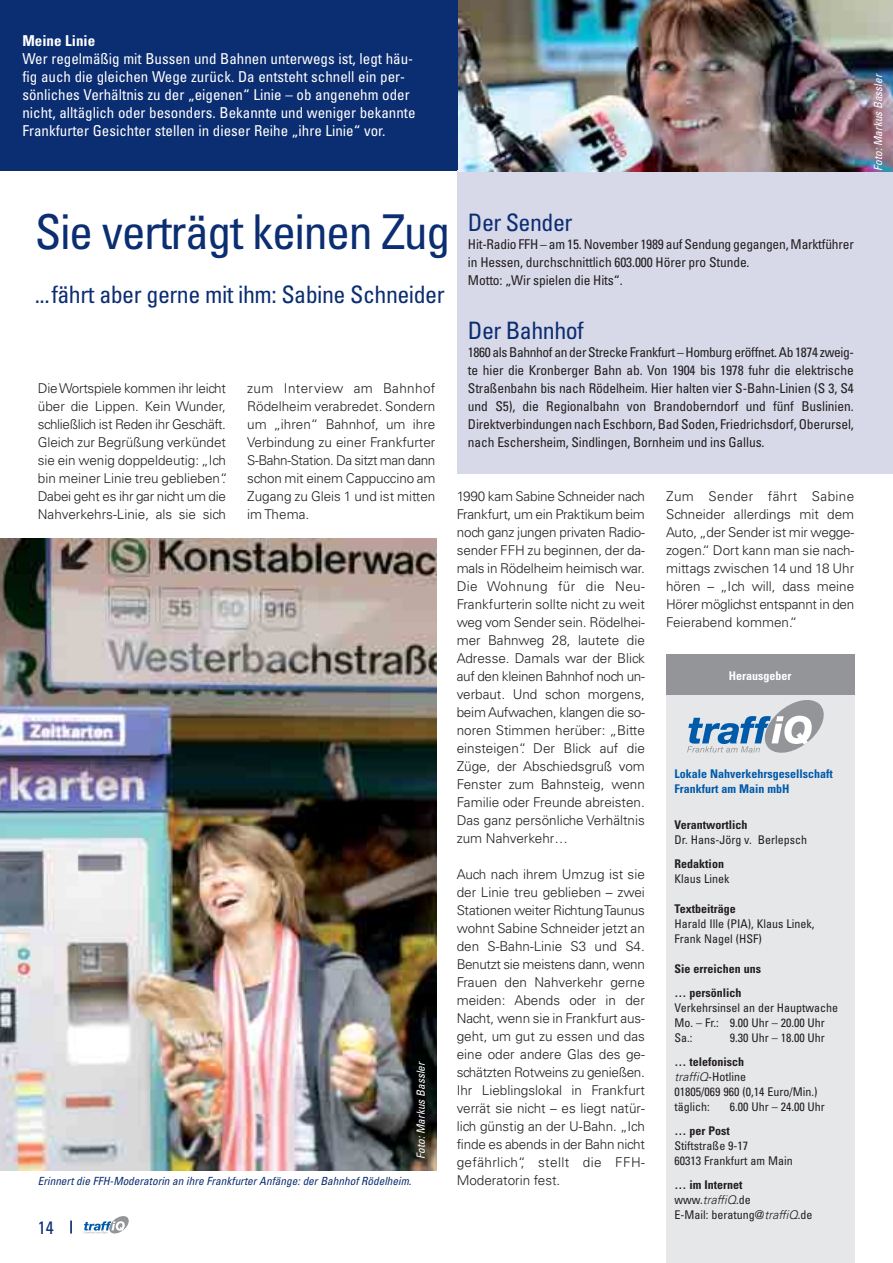
<style>
.page{position:relative;width:893px;height:1263px;background:#fff}
.page>*{position:absolute;margin:0;border:0;box-sizing:border-box;transform-origin:0 0}
.t1{font:condensed 48px "Univers LT";letter-spacing:-.03em;color:#0b2d72}
.t2{font:condensed 24px "Univers LT";letter-spacing:-.02em;color:#0b2d72}
.t3{font:condensed 18px "Univers LT";color:#0b2d72}
.t4{font:condensed 15px/18px "Univers LT";color:#fff}
.t5{font:700 condensed 15px "Univers LT";color:#fff}
.t6{font:300 13.5px/18px "Univers LT";color:#231f20;text-align:justify}
.t7{font:condensed 13.5px/18px "Univers LT";letter-spacing:-.01em;color:#231f20}
.t8{font:condensed 12px/15px "Univers LT";color:#231f20}
.t9{font:700 condensed 12px/24px "Univers LT";color:#231f20}
.t10{font:700 condensed 12px/15px "Univers LT";color:#005aaa}
.t11{font:700 condensed 12px "Univers LT";color:#fff}
.t12{font:italic condensed 11.25px "Univers LT";color:#0b2d72}
.t13{font:italic condensed 11.25px "Univers LT";letter-spacing:-.005em;color:#fff}
.s1{font-weight:700}
.s2{font-weight:300;font-style:italic;font-stretch:normal}
</style>
<div class="page">
<svg style="left:84px;top:1216px;width:45px;height:17px"></svg>
<svg style="left:70px;top:1221px;width:2px;height:12px"></svg>
<div style="left:0;top:1px;width:458px;height:170px;background:#0b2d72"></div>
<div style="left:666px;top:659px;width:188px;height:604px;background:#e6e7e8"></div>
<div style="left:666px;top:654px;width:188px;height:41px;background:#939598"></div>
<svg style="left:687px;top:700px;width:137px;height:53px"></svg>
<div style="left:457px;top:171px;width:435px;height:303px;background:#d7d8e8"></div>
<img style="left:0;top:538px;width:436px;height:632px">
<img style="left:458px;top:1px;width:434px;height:171px">
<p class="t5" style="left:22px;top:33px;width:74px">Meine Linie</p>
<p class="t4" style="left:22px;top:50px;width:395px">Wer regelmäßig mit Bussen und Bahnen unterwegs ist, legt häu&shy;fig auch die gleichen Wege zurück. Da entsteht schnell ein per&shy;sönliches Verhältnis zu der „eigenen“ Linie – ob angenehm oder nicht, alltäglich oder besonders. Bekannte und weniger bekannte Frankfurter Gesichter stellen in dieser Reihe „ihre Linie“ vor.</p>
<h1 class="t1" style="left:35px;top:209px;width:417px">Sie verträgt keinen Zug</h1>
<h2 class="t2" style="left:35px;top:283px;width:411px">...fährt aber gerne mit ihm: Sabine Schneider</h2>
<p class="t6" style="left:38px;top:380px;width:191px;text-align:left">Die Wortspiele kommen ihr leicht über die Lippen. Kein Wunder, schließlich ist Reden ihr Geschäft.<br>Gleich zur Begrüßung verkündet sie ein wenig doppeldeutig: „Ich bin meiner Linie treu geblieben“.<br>Dabei geht es ihr gar nicht um die<br>Nahverkehrs-Linie, als sie sich</p>
<p class="t6" style="left:247px;top:380px;width:190px">zum Interview am Bahnhof Rödelheim verabredet. Sondern um „ihren“ Bahnhof, um ihre Verbindung zu einer Frankfurter S-Bahn-Station. Da sitzt man dann schon mit einem Cappuccino am Zugang zu Gleis 1 und ist mitten im Thema.</p>
<p class="t13" style="left:416px;top:1158px;width:99px;rotate:-90deg">Foto: Markus Bassler</p>
<p class="t12" style="left:38px;top:1176px;width:375px">Erinnert die FFH-Moderatorin an ihre Frankfurter Anfänge: der Bahnhof Rödelheim.</p>
<h3 class="t3" style="left:38px;top:1219px;width:17px">14</h3>
<h2 class="t2" style="left:468px;top:211px;width:106px">Der Sender</h2>
<p class="t7" style="left:468px;top:236px;width:387px">Hit-Radio FFH – am 15. November 1989 auf Sendung gegangen, Marktführer in Hessen, durchschnittlich 603.000 Hörer pro Stunde.<br>Motto: „Wir spielen die Hits“.</p>
<h2 class="t2" style="left:468px;top:319px;width:117px">Der Bahnhof</h2>
<p class="t7" style="left:468px;top:344px;width:387px;text-align:justify">1860 als Bahnhof an der Strecke Frankfurt – Homburg eröffnet. Ab 1874 zweig&shy;te hier die Kronberger Bahn ab. Von 1904 bis 1978 fuhr die elektrische Straßenbahn bis nach Rödelheim. Hier halten vier S-Bahn-Linien (S 3, S4 und S5), die Regionalbahn von Brandoberndorf und fünf Buslinien.<br>Direktverbindungen nach Eschborn, Bad Soden, Friedrichsdorf, Oberursel, nach Eschersheim, Sindlingen, Bornheim und ins Gallus.</p>
<p class="t6" style="left:457px;top:488px;width:190px">1990 kam Sabine Schneider nach Frankfurt, um ein Praktikum beim noch ganz jungen privaten Radio&shy;sender FFH zu beginnen, der da&shy;mals in Rödelheim heimisch war.<br>Die Wohnung für die Neu-Frankfurterin sollte nicht zu weit weg vom Sender sein. Rödelhei&shy;mer Bahnweg 28, lautete die Adresse. Damals war der Blick auf den kleinen Bahnhof noch un&shy;verbaut. Und schon morgens, beim Aufwachen, klangen die so&shy;noren Stimmen herüber: „Bitte einsteigen“. Der Blick auf die Züge, der Abschiedsgruß vom Fenster zum Bahnsteig, wenn Familie oder Freunde abreisten.<br>Das ganz persönliche Verhältnis zum Nahverkehr…</p>
<p class="t6" style="left:457px;top:866px;width:190px">Auch nach ihrem Umzug ist sie der Linie treu geblieben – zwei Stationen weiter Richtung Taunus wohnt Sabine Schneider jetzt an den S-Bahn-Linie S3 und S4.<br>Benutzt sie meistens dann, wenn Frauen den Nahverkehr gerne meiden: Abends oder in der Nacht, wenn sie in Frankfurt aus&shy;geht, um gut zu essen und das eine oder andere Glas des ge&shy;schätzten Rotweins zu genießen.<br>Ihr Lieblingslokal in Frankfurt verrät sie nicht – es liegt natür&shy;lich günstig an der U-Bahn. „Ich finde es abends in der Bahn nicht gefährlich“, stellt die FFH-Moderatorin fest.</p>
<p class="t6" style="left:666px;top:488px;width:190px">Zum Sender fährt Sabine Schneider allerdings mit dem Auto, „der Sender ist mir wegge&shy;zogen.“ Dort kann man sie nach&shy;mittags zwischen 14 und 18 Uhr hören – „Ich will, dass meine Hörer möglichst entspannt in den Feierabend kommen.“</p>
<p class="t11" style="left:729px;top:670px;width:64px">Herausgeber</p>
<p class="t10" style="left:675px;top:767px;width:160px">Lokale Nahverkehrsgesellschaft<br>Frankfurt am Main mbH</p>
<p class="t9" style="left:675px;top:814px;width:74px">Verantwortlich</p>
<p class="t8" style="left:675px;top:833px;width:134px">Dr. Hans-Jörg v. Berlepsch</p>
<p class="t9" style="left:675px;top:853px;width:51px">Redaktion</p>
<p class="t8" style="left:675px;top:872px;width:56px">Klaus Linek</p>
<p class="t9" style="left:675px;top:898px;width:63px">Textbeiträge</p>
<p class="t8" style="left:675px;top:917px;width:141px">Harald Ille (PIA), Klaus Linek,<br>Frank Nagel (HSF)</p>
<p class="t9" style="left:675px;top:958px;width:88px">Sie erreichen uns … persönlich</p>
<p class="t8" style="left:675px;top:1001px;width:165px">Verkehrsinsel an der Hauptwache<br>Mo. – Fr.: 9.00 Uhr – 20.00 Uhr<br>Sa.:</p>
<p class="t8" style="left:730px;top:1031px;width:97px">9.30 Uhr – 18.00 Uhr</p>
<p class="t8" style="left:675px;top:1055px;width:144px"><span class="s1">… telefonisch </span><span class="s2">traffiQ</span>-Hotline<br>01805/069 960 (0,14 Euro/Min.) täglich:</p>
<p class="t8" style="left:730px;top:1100px;width:97px">6.00 Uhr – 24.00 Uhr</p>
<p class="t9" style="left:675px;top:1120px;width:57px">… per Post</p>
<p class="t8" style="left:675px;top:1139px;width:120px">Stiftstraße 9-17<br>60313 Frankfurt am Main</p>
<p class="t8" style="left:675px;top:1178px;width:139px"><span class="s1">… im Internet </span>www.<span class="s2">traffiQ</span>.de<br>E-Mail: beratung@<span class="s2">traffiQ</span>.de</p>
<p class="t13" style="left:873px;top:171px;width:99px;rotate:-90deg">Foto: Markus Bassler</p>
</div>
